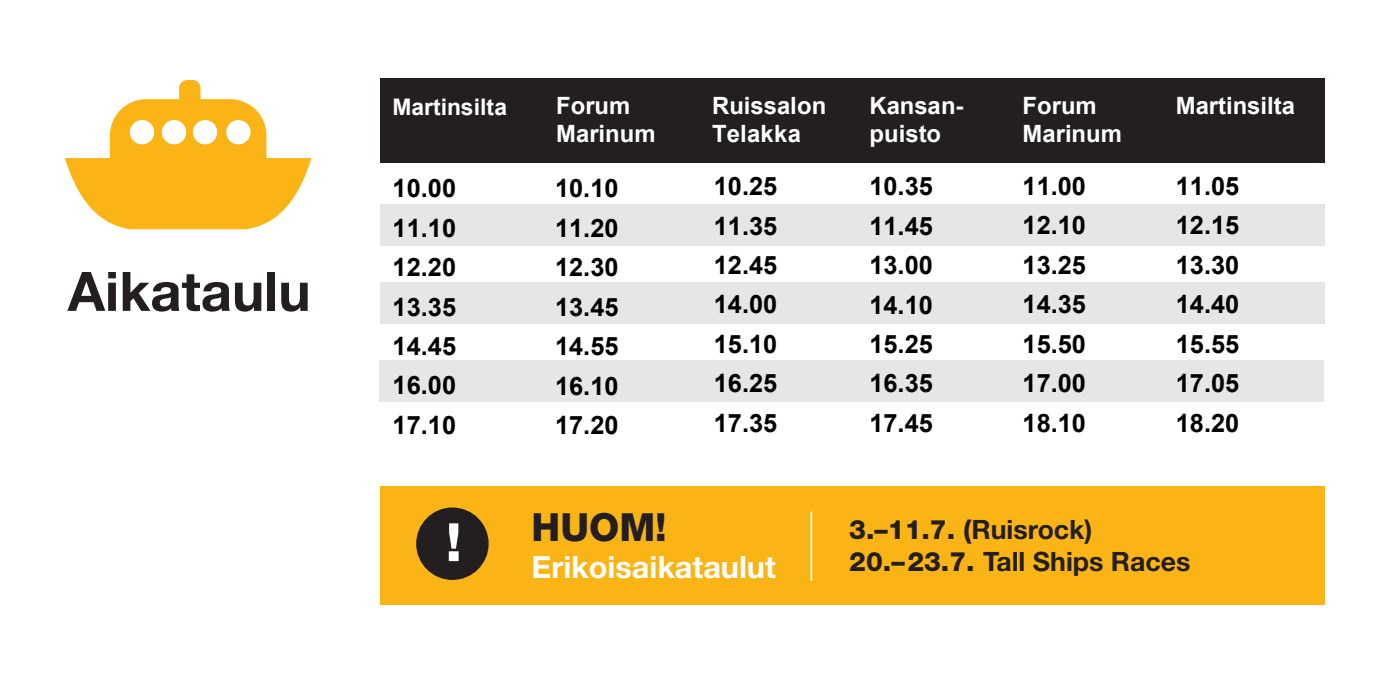
<style>
.page{position:relative;width:1400px;height:686px;background:#fff}
.page>*{position:absolute;margin:0;border:0;box-sizing:border-box;transform-origin:0 0}
.t1{font:700 54.43px "Helvetica Neue LT Std";color:#231f20}
.t2{font:800 52.85px "Helvetica Neue LT Std";color:#fff}
.t3{font:800 38.85px "Helvetica Neue LT Std";color:#231f20}
.t4{font:700 30.62px "Helvetica Neue LT Std";color:#fff}
.t5{font:700 26.6px/32px "Helvetica Neue LT Std";color:#231f20}
.t6{font:700 25.38px/39.4px "Arial";color:#000001;text-align:justify}
.t7{font:700 23.8px/28.5px "Arial";color:#fff}
.t8{font:700 22.75px "Arial";color:#fff}
.s1{font-weight:800}
</style>
<div class="page">
<div style="left:380px;top:486px;width:945px;height:120px;background:#fbb416"></div>
<svg style="left:65px;top:80px;width:246px;height:149px"></svg>
<div style="left:380px;top:360px;width:944px;height:42px;background:#e5e6e6"></div>
<div style="left:381px;top:282px;width:944px;height:42px;background:#e5e6e6"></div>
<div style="left:380px;top:78px;width:945px;height:84px;background:#231f20"></div>
<div style="left:380px;top:204px;width:945px;height:42px;background:#e5e6e6"></div>
<div style="left:416px;top:508px;width:73px;height:72px;background:#231f20;border-radius:50%"></div>
<hr style="left:811px;top:512px;width:1px;height:69px;background:#fff">
<h1 class="t1" style="left:68px;top:258px;width:244px">Aikataulu</h1>
<p class="t8" style="left:393px;top:91px;width:116px">Martinsilta</p>
<p class="t7" style="left:556px;top:91px;width:101px">Forum<br>Marinum</p>
<p class="t7" style="left:712px;top:91px;width:116px">Ruissalon<br>Telakka</p>
<p class="t7" style="left:869px;top:91px;width:96px">Kansan&shy;puisto</p>
<p class="t6" style="left:393px;top:169px;width:65px">10.00<br>11.10<br>12.20<br>13.35<br>14.45<br>16.00<br>17.10</p>
<p class="t6" style="left:555px;top:169px;width:65px">10.10<br>11.20<br>12.30<br>13.45<br>14.55<br>16.10<br>17.20</p>
<p class="t6" style="left:714px;top:167px;width:65px">10.25<br>11.35<br>12.45<br>14.00<br>15.10<br>16.25<br>17.35</p>
<p class="t6" style="left:869px;top:167px;width:65px">10.35<br>11.45<br>13.00<br>14.10<br>15.25<br>16.35<br>17.45</p>
<p class="t7" style="left:1023px;top:91px;width:101px">Forum<br>Marinum</p>
<p class="t6" style="left:1023px;top:167px;width:65px">11.00<br>12.10<br>13.25<br>14.35<br>15.50<br>17.00<br>18.10</p>
<p class="t7" style="left:1176px;top:91px;width:121px">Martinsilta</p>
<p class="t6" style="left:1176px;top:167px;width:65px">11.05<br>12.15<br>13.30<br>14.40<br>15.55<br>17.05<br>18.20</p>
<h2 class="t2" style="left:446px;top:511px;width:17px">!</h2>
<h3 class="t3" style="left:532px;top:504px;width:137px">HUOM!</h3>
<p class="t4" style="left:532px;top:548px;width:246px">Erikoisaikataulut</p>
<p class="t5" style="left:849px;top:513px;width:343px"><span class="s1">3.–11.7. (</span>Ruisrock)<br><span class="s1">20.–23.7.</span> Tall Ships Races</p>
</div>
